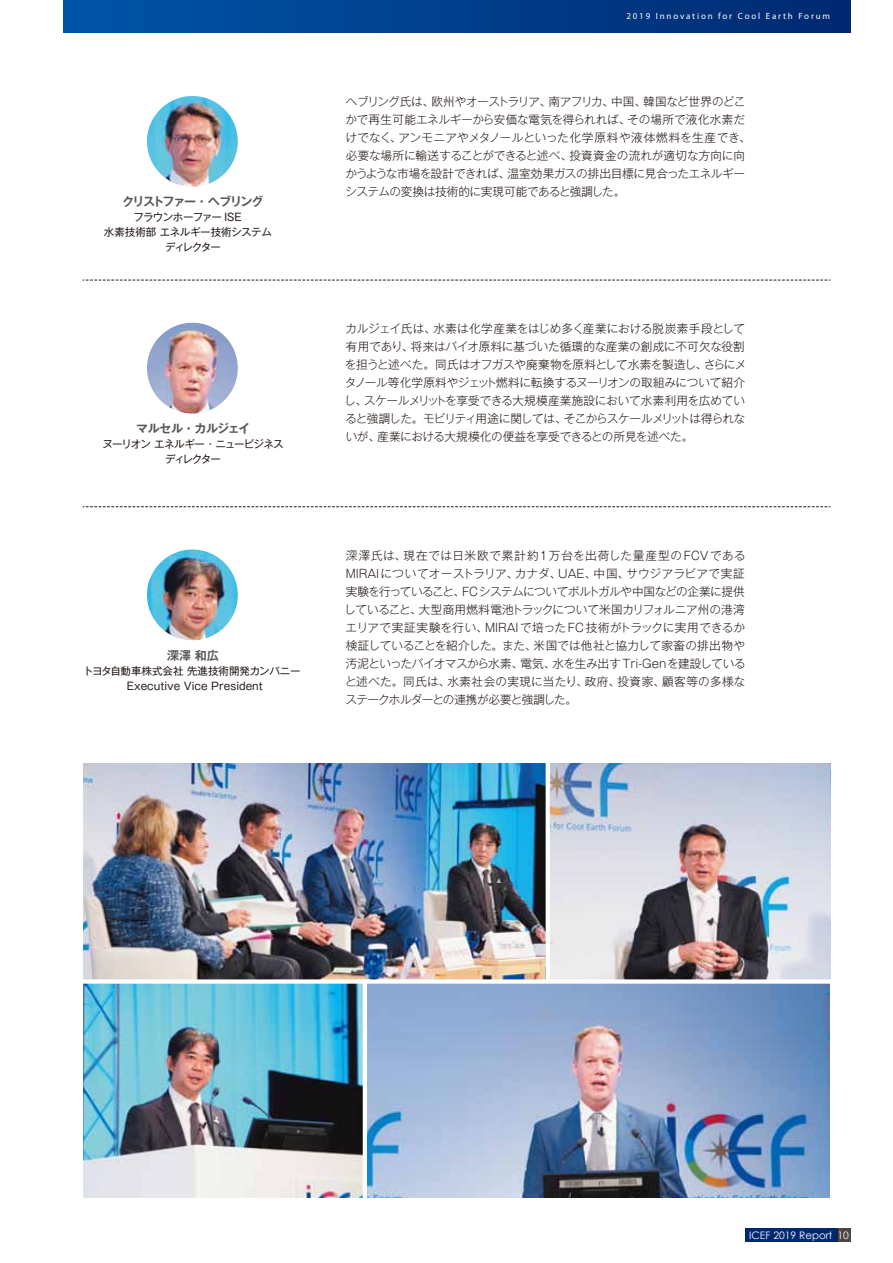
<style>
.page{position:relative;width:893px;height:1263px;background:#fff}
.page>*{position:absolute;margin:0;border:0;box-sizing:border-box;transform-origin:0 0}
.t1{font:700 12px "Gothic MB101 Pr 6 N De";letter-spacing:-.125em;color:#595757}
.t2{font:700 12px "Gothic MB101 Pr 6 N De";letter-spacing:-.035em;color:#595757}
.t3{font:700 12px "Gothic MB101 Pr 6 N De";letter-spacing:-.085em;color:#595757}
.t4{font:300 11.7px/18px "Gothic MB101 Pr 6 N";letter-spacing:-.015em;color:#221815}
.t5{font:10.5px/15px "Gothic MB101 Pr 6 N";color:#221815;text-align:center}
.t6{font:10.5px/15px "Gothic MB101 Pr 6 N";letter-spacing:-.03em;color:#221815;text-align:center}
.t7{font:10.5px/15px "Gothic MB101 Pr 6 N";letter-spacing:-.085em;color:#221815;text-align:center}
.t8{font:10.35px "Century Gothic";color:#fff}
.t9{font:9px "Myriad Pro";letter-spacing:.2em;color:#fff}
</style>
<div class="page">
<div style="left:64px;top:0;width:786px;height:33px;background:linear-gradient(to right,#0055a7,#002970)"></div>
<svg style="left:83px;top:280px;width:747px;height:1px"></svg>
<svg style="left:83px;top:506px;width:747px;height:1px"></svg>
<img style="left:84px;top:764px;width:746px;height:433px">
<hr style="left:546px;top:757px;width:4px;height:225px;background:#fff">
<hr style="left:363px;top:980px;width:4px;height:230px;background:#fff">
<img style="left:147px;top:96px;width:91px;height:91px;border-radius:45px">
<img style="left:147px;top:323px;width:91px;height:90px;border-radius:45px">
<img style="left:147px;top:549px;width:91px;height:91px;border-radius:45px">
<div style="left:745px;top:1229px;width:92px;height:13px;background:#002870"></div>
<div style="left:837px;top:1229px;width:14px;height:13px;background:#4e4643"></div>
<div style="left:76px;top:979px;width:766px;height:5px;background:#fff"></div>
<p class="t1" style="left:122px;top:192px;width:143px">クリストファー・ヘブリング</p>
<p class="t6" style="left:104px;top:209px;width:180px">フラウンホーファー ISE　<br>水素技術部 エネルギー技術システム　ディレクター</p>
<p class="t2" style="left:136px;top:418px;width:116px">マルセル・カルジェイ</p>
<p class="t7" style="left:102px;top:436px;width:183px">ヌーリオン エネルギー・ニュービジネスディレクター</p>
<p class="t3" style="left:167px;top:645px;width:53px">深澤 和広</p>
<p class="t5" style="left:83px;top:662px;width:219px">トヨタ自動車株式会社 先進技術開発カンパニー<br>Executive Vice President</p>
<p class="t9" style="left:626px;top:10px;width:205px">2019 Innovation for Cool Earth Forum</p>
<p class="t4" style="left:345px;top:92px;width:407px">へブリング氏は、欧州やオーストラリア、南アフリカ、中国、韓国など世界のどこかで再生可能エネルギーから安価な電気を得られれば、その場所で液化水素だけでなく、アンモニアやメタノールといった化学原料や液体燃料を生産でき、必要な場所に輸送することができると述べ、投資資金の流れが適切な方向に向かうような市場を設計できれば、温室効果ガスの排出目標に見合ったエネルギーシステムの変換は技術的に実現可能であると強調した。</p>
<p class="t4" style="left:344px;top:318px;width:404px">カルジェイ氏は、水素は化学産業をはじめ多く産業における脱炭素手段として有用であり、将来はバイオ原料に基づいた循環的な産業の創成に不可欠な役割を担うと述べた。同氏はオフガスや廃棄物を原料として水素を製造し、さらにメタノール等化学原料やジェット燃料に転換するヌーリオンの取組みについて紹介し、スケールメリットを享受できる大規模産業施設において水素利用を広めていると強調した。モビリティ用途に関しては、そこからスケールメリットは得られないが、産業における大規模化の便益を享受できるとの所見を述べた。</p>
<p class="t4" style="left:344px;top:545px;width:403px;text-align:justify">深澤氏は、現在では日米欧で累計約１万台を出荷した量産型のFCVであるMIRAIについてオーストラリア、カナダ、UAE、中国、サウジアラビアで実証実験を行っていること、FCシステムについてポルトガルや中国などの企業に提供していること、大型商用燃料電池トラックについて米国カリフォルニア州の港湾エリアで実証実験を行い、MIRAIで培ったFC技術がトラックに実用できるか検証していることを紹介した。また、米国では他社と協力して家畜の排出物や汚泥といったバイオマスから水素、電気、水を生み出すTri-Genを建設していると述べた。同氏は、水素社会の実現に当たり、政府、投資家、顧客等の多様なステークホルダーとの連携が必要と強調した。</p>
<p class="t8" style="left:749px;top:1229px;width:101px">ICEF 2019 Report 10</p>
</div>
